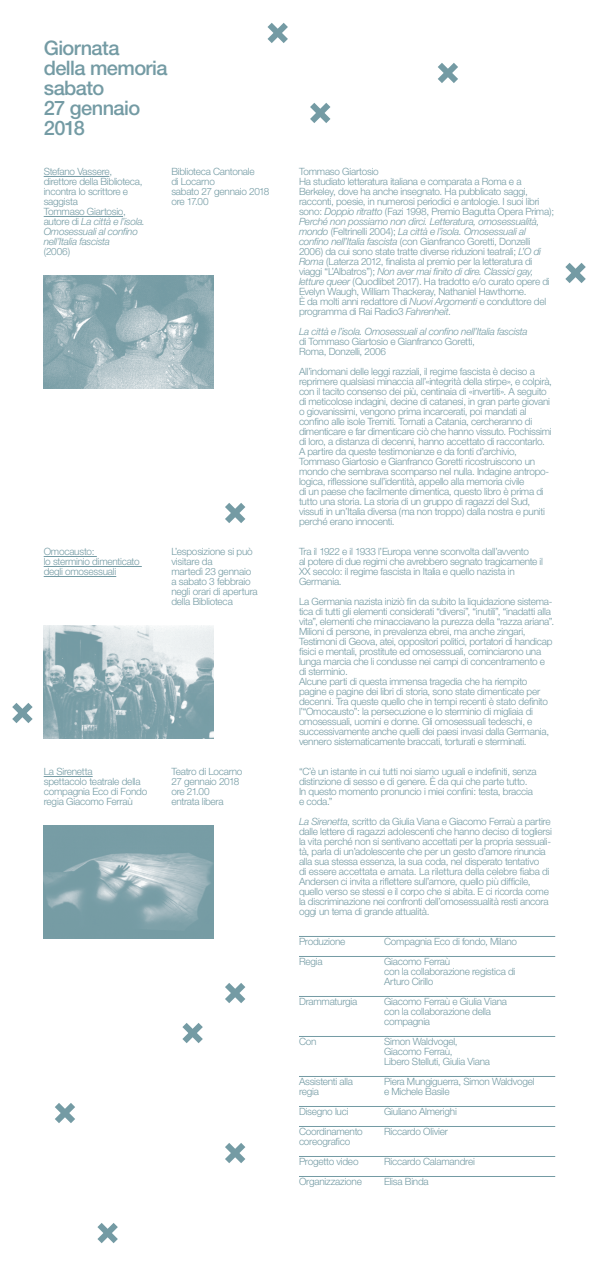
<style>
.page{position:relative;width:598px;height:1261px;background:#fff}
.page>*{position:absolute;margin:0;border:0;box-sizing:border-box;transform-origin:0 0}
.t1{font:500 20px/20px "Helvetica Neue CE";letter-spacing:-.03em;color:#749ba4}
.t2{font:300 10px/10px "Helvetica Neue CE";letter-spacing:-.025em;color:#749ba4}
.t3{font:italic 300 10px "Helvetica Neue CE";letter-spacing:-.025em;color:#749ba4}
.s1{font-style:italic}
</style>
<div class="page">
<hr style="left:299px;top:936px;width:256px;height:1px;background:#749ba4">
<hr style="left:299px;top:956px;width:256px;height:1px;background:#749ba4">
<hr style="left:299px;top:996px;width:256px;height:1px;background:#749ba4">
<hr style="left:299px;top:1036px;width:256px;height:1px;background:#749ba4">
<hr style="left:299px;top:1076px;width:256px;height:1px;background:#749ba4">
<hr style="left:299px;top:1106px;width:256px;height:1px;background:#749ba4">
<hr style="left:299px;top:1126px;width:256px;height:1px;background:#749ba4">
<hr style="left:299px;top:1156px;width:256px;height:1px;background:#749ba4">
<hr style="left:299px;top:1176px;width:256px;height:1px;background:#749ba4">
<img style="left:44px;top:825px;width:170px;height:114px">
<img style="left:44px;top:625px;width:170px;height:114px">
<hr style="left:44px;top:176px;width:65px;height:1px;background:#749ba4">
<hr style="left:44px;top:216px;width:79px;height:1px;background:#749ba4">
<hr style="left:44px;top:556px;width:53px;height:1px;background:#749ba4">
<hr style="left:44px;top:566px;width:98px;height:1px;background:#749ba4">
<hr style="left:44px;top:576px;width:72px;height:1px;background:#749ba4">
<hr style="left:44px;top:776px;width:49px;height:1px;background:#749ba4">
<img style="left:44px;top:275px;width:170px;height:114px">
<svg style="left:225px;top:503px;width:21px;height:20px"></svg>
<svg style="left:12px;top:703px;width:21px;height:20px"></svg>
<svg style="left:225px;top:983px;width:21px;height:20px"></svg>
<svg style="left:182px;top:1023px;width:21px;height:20px"></svg>
<svg style="left:55px;top:1103px;width:20px;height:20px"></svg>
<svg style="left:97px;top:1223px;width:21px;height:20px"></svg>
<svg style="left:225px;top:1143px;width:21px;height:20px"></svg>
<svg style="left:267px;top:23px;width:21px;height:20px"></svg>
<svg style="left:438px;top:63px;width:20px;height:20px"></svg>
<svg style="left:310px;top:103px;width:21px;height:20px"></svg>
<svg style="left:565px;top:263px;width:21px;height:20px"></svg>
<h1 class="t1" style="left:44px;top:38px;width:125px">Giornata<br>della memoria sabato<br>27 gennaio<br>2018</h1>
<p class="t2" style="left:44px;top:167px;width:103px">Stefano Vassere, direttore della Biblioteca, incontra lo scrittore e saggista<br>Tommaso Giartosio, autore di <span class="s1">La città e l’isola.<br>Omosessuali al confino nell’Italia fascista</span></p>
<p class="t2" style="left:44px;top:247px;width:28px">(2006)</p>
<p class="t2" style="left:171px;top:167px;width:100px">Biblioteca Cantonale<br>di Locarno<br>sabato 27 gennaio 2018 ore 17.00</p>
<p class="t2" style="left:44px;top:547px;width:97px">Omocausto:<br>lo sterminio dimenticato degli omosessuali</p>
<p class="t2" style="left:171px;top:547px;width:88px">L’esposizione si può visitare da<br>martedì 23 gennaio a sabato 3 febbraio negli orari di apertura della Biblioteca</p>
<p class="t2" style="left:44px;top:767px;width:105px">La Sirenetta<br>spettacolo teatrale della compagnia Eco di Fondo regia Giacomo Ferraù</p>
<p class="t2" style="left:171px;top:767px;width:73px">Teatro di Locarno<br>27 gennaio 2018 ore 21.00<br>entrata libera</p>
<p class="t2" style="left:299px;top:167px;width:257px">Tommaso Giartosio<br>Ha studiato letteratura italiana e comparata a Roma e a Berkeley, dove ha anche insegnato. Ha pubblicato saggi, racconti, poesie, in numerosi periodici e antologie. I suoi libri sono: <span class="s1">Doppio ritratto</span> (Fazi 1998, Premio Bagutta Opera Prima); <span class="s1">Perché non possiamo non dirci. Letteratura, omosessualità, mondo</span> (Feltrinelli 2004); <span class="s1">La città e l’isola. Omosessuali al confino nell’Italia fascista</span> (con Gianfranco Goretti, Donzelli 2006) da cui sono state tratte diverse riduzioni teatrali; <span class="s1">L’O di Roma</span> (Laterza 2012, finalista al premio per la letteratura di viaggi “L’Albatros”); <span class="s1">Non aver mai finito di dire. Classici gay, letture queer</span> (Quodlibet 2017). Ha tradotto e/o curato opere di Evelyn Waugh, William Thackeray, Nathaniel Hawthorne.<br>È da molti anni redattore di <span class="s1">Nuovi Argomenti</span> e conduttore del programma di Rai Radio3 <span class="s1">Fahrenheit</span>.</p>
<p class="t3" style="left:299px;top:326px;width:230px">La città e l’isola. Omosessuali al confino nell’Italia fascista</p>
<p class="t2" style="left:299px;top:337px;width:177px">di Tommaso Giartosio e Gianfranco Goretti,<br>Roma, Donzelli, 2006</p>
<p class="t2" style="left:299px;top:367px;width:254px">All’indomani delle leggi razziali, il regime fascista è deciso a reprimere qualsiasi minaccia all’«integrità della stirpe», e colpirà, con il tacito consenso dei più, centinaia di «invertiti». A seguito di meticolose indagini, decine di catanesi, in gran parte giovani o giovanissimi, vengono prima incarcerati, poi mandati al confino alle isole Tremiti. Tornati a Catania, cercheranno di dimenticare e far dimenticare ciò che hanno vissuto. Pochissimi di loro, a distanza di decenni, hanno accettato di raccontarlo.<br>A partire da queste testimonianze e da fonti d’archivio, Tommaso Giartosio e Gianfranco Goretti ricostruiscono un mondo che sembrava scomparso nel nulla. Indagine antropo&shy;logica, riflessione sull’identità, appello alla memoria civile<br>di un paese che facilmente dimentica, questo libro è prima di tutto una storia. La storia di un gruppo di ragazzi del Sud, vissuti in un’Italia diversa (ma non troppo) dalla nostra e puniti perché erano innocenti.</p>
<p class="t2" style="left:299px;top:547px;width:245px">Tra il 1922 e il 1933 l’Europa venne sconvolta dall’avvento<br>al potere di due regimi che avrebbero segnato tragicamente il XX secolo: il regime fascista in Italia e quello nazista in Germania.</p>
<p class="t2" style="left:299px;top:597px;width:257px">La Germania nazista iniziò fin da subito la liquidazione sistema&shy;tica di tutti gli elementi considerati “diversi”, “inutili”, “inadatti alla vita”, elementi che minacciavano la purezza della “razza ariana”.<br>Milioni di persone, in prevalenza ebrei, ma anche zingari, Testimoni di Geova, atei, oppositori politici, portatori di handicap fisici e mentali, prostitute ed omosessuali, cominciarono una lunga marcia che li condusse nei campi di concentramento e di sterminio.<br>Alcune parti di questa immensa tragedia che ha riempito pagine e pagine dei libri di storia, sono state dimenticate per decenni. Tra queste quello che in tempi recenti è stato definito l’“Omocausto”: la persecuzione e lo sterminio di migliaia di omosessuali, uomini e donne. Gli omosessuali tedeschi, e successivamente anche quelli dei paesi invasi dalla Germania, vennero sistematicamente braccati, torturati e sterminati.</p>
<p class="t2" style="left:299px;top:767px;width:239px">“C’è un istante in cui tutti noi siamo uguali e indefiniti, senza distinzione di sesso e di genere. È da qui che parte tutto.<br>In questo momento pronuncio i miei confini: testa, braccia e coda.”</p>
<p class="t2" style="left:299px;top:817px;width:254px"><span class="s1">La Sirenetta</span>, scritto da Giulia Viana e Giacomo Ferraù a partire dalle lettere di ragazzi adolescenti che hanno deciso di togliersi la vita perché non si sentivano accettati per la propria sessuali&shy;tà, parla di un’adolescente che per un gesto d’amore rinuncia alla sua stessa essenza, la sua coda, nel disperato tentativo<br>di essere accettata e amata. La rilettura della celebre fiaba di Andersen ci invita a riflettere sull’amore, quello più difficile, quello verso se stessi e il corpo che si abita. E ci ricorda come la discriminazione nei confronti dell’omosessualità resti ancora oggi un tema di grande attualità.</p>
<p class="t2" style="left:299px;top:932px;width:48px;line-height:20px">Produzione<br>Regia</p>
<p class="t2" style="left:299px;top:997px;width:60px">Drammaturgia</p>
<p class="t2" style="left:299px;top:1037px;width:19px">Con</p>
<p class="t2" style="left:299px;top:1077px;width:55px">Assistenti alla regia</p>
<p class="t2" style="left:299px;top:1102px;width:65px;line-height:20px">Disegno luci<br>Coordinamento</p>
<p class="t2" style="left:299px;top:1132px;width:64px;line-height:20px">coreografico<br>Progetto video<br>Organizzazione</p>
<p class="t2" style="left:384px;top:932px;width:135px;line-height:20px">Compagnia Eco di fondo, Milano<br>Giacomo Ferraù</p>
<p class="t2" style="left:384px;top:967px;width:133px">con la collaborazione registica di<br>Arturo Cirillo</p>
<p class="t2" style="left:384px;top:997px;width:124px">Giacomo Ferraù e Giulia Viana con la collaborazione della compagnia</p>
<p class="t2" style="left:384px;top:1037px;width:107px">Simon Waldvogel,<br>Giacomo Ferraù,<br>Libero Stelluti, Giulia Viana</p>
<p class="t2" style="left:384px;top:1077px;width:152px">Piera Mungiguerra, Simon Waldvogel e Michele Basile</p>
<p class="t2" style="left:384px;top:1102px;width:74px;line-height:20px">Giuliano Almerighi<br>Riccardo Olivier</p>
<p class="t2" style="left:384px;top:1152px;width:92px;line-height:20px">Riccardo Calamandrei<br>Elisa Binda</p>
</div>
